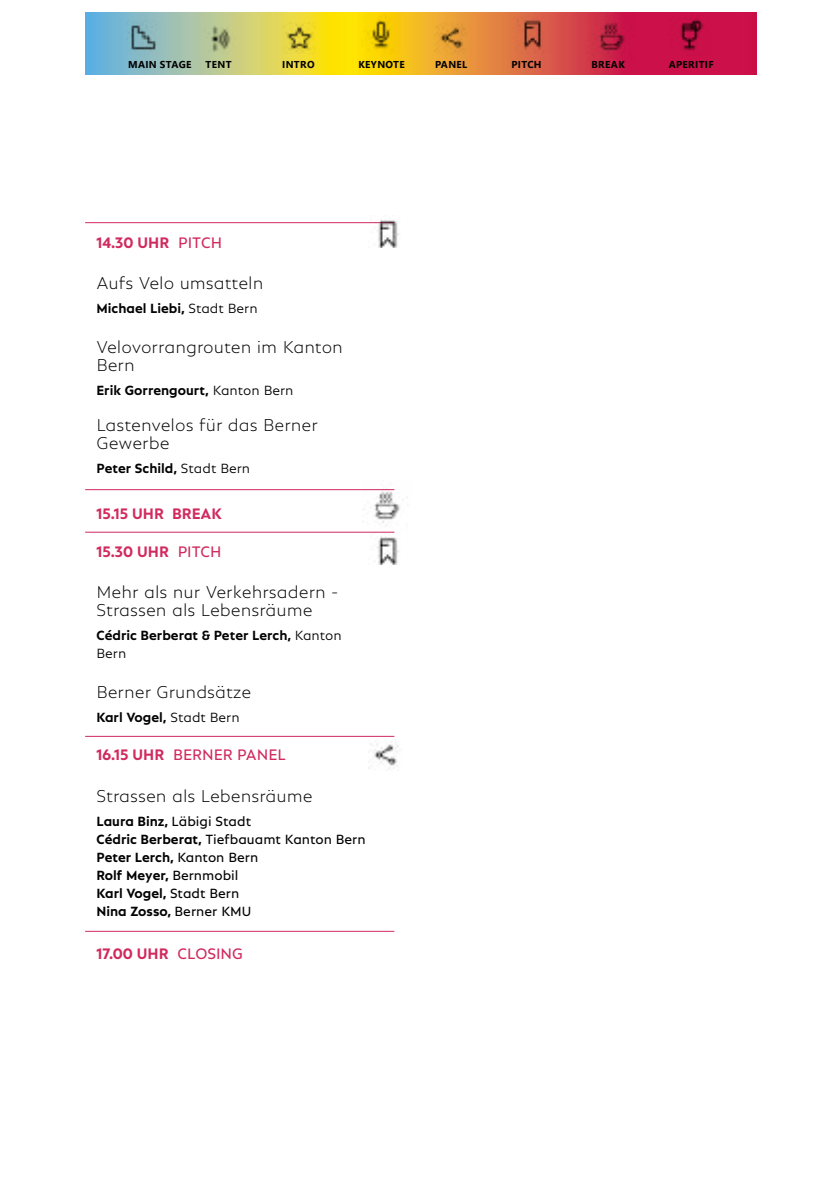
<style>
.page{position:relative;width:840px;height:1191px;background:#fff}
.page>*{position:absolute;margin:0;border:0;box-sizing:border-box;transform-origin:0 0}
.t1{font:200 18px/18px "Neptune";color:#020203}
.t2{font:700 16px "Neptune";color:#d12a5f}
.t3{font:16px "Neptune";color:#d12a5f}
.t4{font:14px/18px "Neptune";color:#020203}
.t5{font:700 14px/18px "Neptune";color:#020203}
.t6{font:700 10px "Segoe UI";letter-spacing:.035em;color:#000}
.s1{font-weight:400}
.s2{font-weight:300}
.s3{font-weight:700}
</style>
<div class="page">
<hr style="left:85px;top:222px;width:309px;height:1px;background:#d12a5f">
<hr style="left:85px;top:489px;width:309px;height:1px;background:#d12a5f">
<hr style="left:85px;top:531px;width:309px;height:1px;background:#d12a5f">
<hr style="left:85px;top:736px;width:309px;height:1px;background:#d12a5f">
<hr style="left:85px;top:930px;width:309px;height:1px;background:#d12a5f">
<img style="left:369px;top:741px;width:30px;height:28px">
<img style="left:368px;top:219px;width:31px;height:28px">
<img style="left:368px;top:532px;width:31px;height:32px">
<img style="left:362px;top:489px;width:46px;height:34px">
<img style="left:85px;top:13px;width:671px;height:61px">
<img style="left:361px;top:15px;width:39px;height:39px">
<img style="left:283px;top:22px;width:32px;height:32px">
<img style="left:513px;top:16px;width:38px;height:38px">
<img style="left:434px;top:22px;width:34px;height:32px">
<img style="left:586px;top:12px;width:50px;height:49px">
<img style="left:668px;top:14px;width:41px;height:41px">
<img style="left:126px;top:20px;width:35px;height:35px">
<img style="left:203px;top:20px;width:35px;height:35px">
<p class="t6" style="left:128px;top:55px;width:65px">MAIN STAGE</p>
<p class="t6" style="left:205px;top:55px;width:27px">TENT</p>
<p class="t6" style="left:282px;top:55px;width:34px">INTRO</p>
<p class="t6" style="left:358px;top:55px;width:48px">KEYNOTE</p>
<p class="t6" style="left:435px;top:55px;width:34px">PANEL</p>
<p class="t6" style="left:511px;top:55px;width:32px">PITCH</p>
<p class="t6" style="left:591px;top:55px;width:35px">BREAK</p>
<p class="t6" style="left:668px;top:55px;width:46px">APERITIF</p>
<p class="t2" style="left:96px;top:233px;width:127px">14.30 UHR <span class="s1">PITCH</span></p>
<p class="t1" style="left:96px;top:273px;width:168px">Aufs Velo umsatteln</p>
<p class="t5" style="left:96px;top:299px;width:162px">Michael Liebi, <span class="s2">Stadt Bern</span></p>
<p class="t1" style="left:96px;top:337px;width:248px">Velovorrangrouten im Kanton<br>Bern</p>
<p class="t5" style="left:96px;top:381px;width:198px">Erik Gorrengourt, <span class="s2">Kanton Bern</span></p>
<p class="t1" style="left:96px;top:415px;width:223px">Lastenvelos für das Berner<br>Gewerbe</p>
<p class="t5" style="left:96px;top:459px;width:155px">Peter Schild, <span class="s2">Stadt Bern</span></p>
<p class="t2" style="left:96px;top:504px;width:127px">15.15 UHR BREAK</p>
<p class="t2" style="left:96px;top:542px;width:127px">15.30 UHR <span class="s1">PITCH</span></p>
<p class="t1" style="left:96px;top:582px;width:243px">Mehr als nur Verkehrsadern -<br>Strassen als Lebensräume</p>
<p class="t5" style="left:96px;top:626px;width:246px">Cédric Berberat &amp; Peter Lerch, <span class="s2">Kanton<br>Bern</span></p>
<p class="t1" style="left:96px;top:682px;width:156px">Berner Grundsätze</p>
<p class="t5" style="left:96px;top:708px;width:145px">Karl Vogel, <span class="s2">Stadt Bern</span></p>
<p class="t3" style="left:96px;top:745px;width:191px"><span class="s3">16.15 UHR</span> BERNER PANEL</p>
<p class="t1" style="left:96px;top:787px;width:218px">Strassen als Lebensräume</p>
<p class="t4" style="left:96px;top:812px;width:270px"><span class="s3">Laura Binz,</span> Läbigi Stadt<br><span class="s3">Cédric Berberat,</span> Tiefbauamt Kanton Bern<br><span class="s3">Peter Lerch,</span> Kanton Bern<br><span class="s3">Rolf Meyer,</span> Bernmobil<br><span class="s3">Karl Vogel,</span> Stadt Bern<br><span class="s3">Nina Zosso,</span> Berner KMU</p>
<p class="t2" style="left:96px;top:943px;width:148px">17.00 UHR <span class="s1">CLOSING</span></p>
</div>
